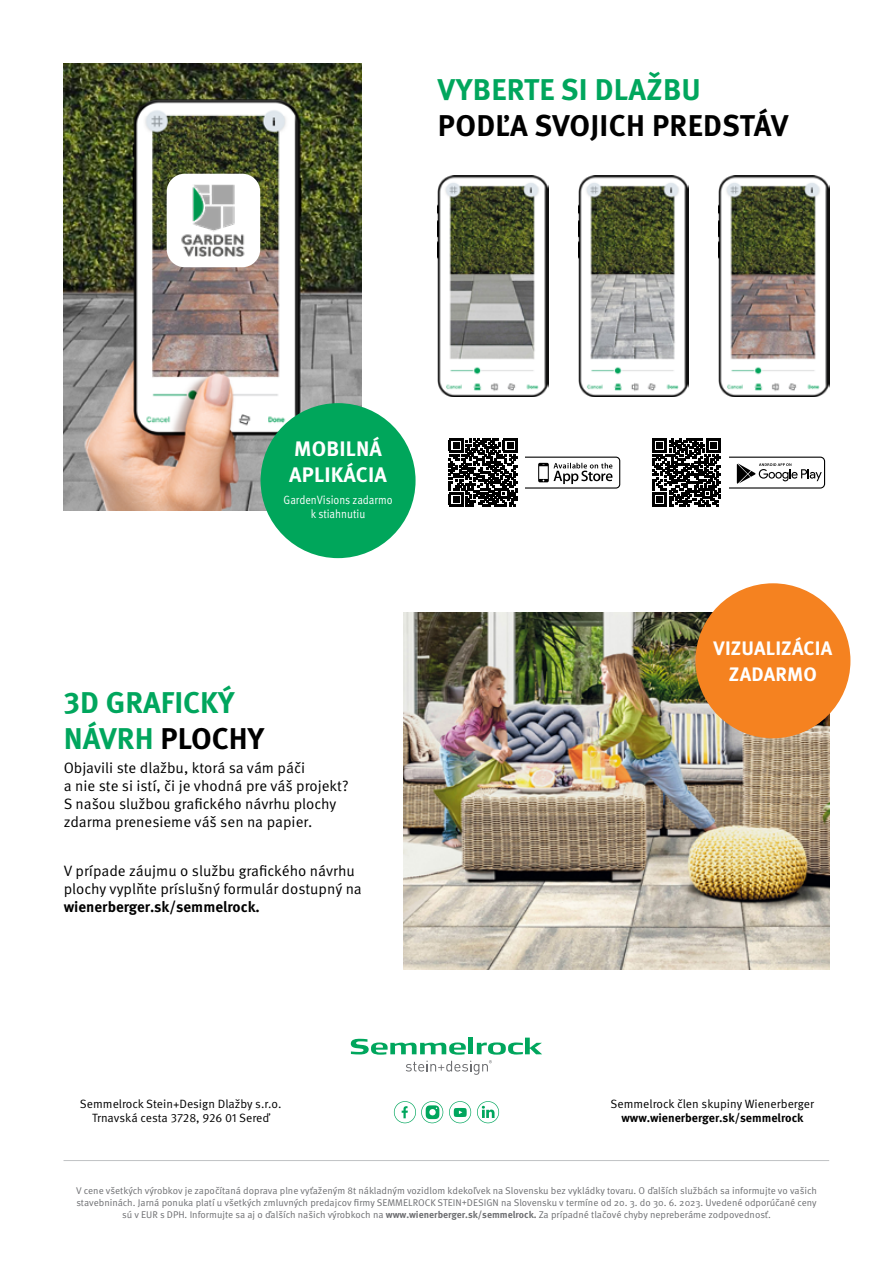
<style>
.page{position:relative;width:893px;height:1263px;background:#fff}
.page>*{position:absolute;margin:0;border:0;box-sizing:border-box;transform-origin:0 0}
.t1{font:700 30px/36px "Meta Pro";color:#00a65d}
.t2{font:700 30px "Meta Pro";letter-spacing:.01em;color:#000}
.t3{font:700 21px/25.5px "Meta Pro";letter-spacing:.01em;color:#fff}
.t4{font:700 19.5px/25.5px "Meta Pro";letter-spacing:.01em;color:#fff;text-align:center}
.t5{font:15px/18px "Meta Pro";color:#000}
.t6{font:700 15px "Meta Pro";color:#000}
.t7{font:12px/13.5px "Meta Pro";color:#000;text-align:center}
.t8{font:12px/13.5px "Meta Pro";color:#fff;text-align:center;scale:.89 1}
.t9{font:700 12px "Meta Pro";color:#000}
.t10{font:9.75px/12px "Meta Pro";color:#6d6e71;text-align:center}
.s1{color:#000}
.s2{font-weight:700}
</style>
<div class="page">
<img style="left:64px;top:64px;width:297px;height:446px">
<hr style="left:64px;top:1160px;width:765px;height:1px;background:#c0c2c4">
<svg style="left:351px;top:1037px;width:191px;height:38px"></svg>
<div style="left:167px;top:174px;width:93px;height:93px;background:#fff;border-radius:18px"></div>
<img style="left:181px;top:185px;width:64px;height:71px">
<img style="left:438px;top:176px;width:110px;height:221px">
<img style="left:578px;top:176px;width:111px;height:221px">
<img style="left:719px;top:176px;width:110px;height:221px">
<svg style="left:652px;top:438px;width:173px;height:69px"></svg>
<svg style="left:448px;top:438px;width:172px;height:69px"></svg>
<svg style="left:394px;top:1101px;width:49px;height:22px"></svg>
<svg style="left:449px;top:1101px;width:22px;height:22px"></svg>
<svg style="left:477px;top:1101px;width:22px;height:22px"></svg>
<div style="left:261px;top:403px;width:155px;height:155px;background:#00a65b;border-radius:50%"></div>
<img style="left:404px;top:612px;width:425px;height:357px">
<div style="left:695px;top:583px;width:155px;height:155px;background:#f58220;border-radius:50%"></div>
<h1 class="t1" style="left:438px;top:69px;width:265px">VYBERTE SI DLAŽBU</h1>
<h1 class="t2" style="left:438px;top:102px;width:352px">PODĽA SVOJICH PREDSTÁV</h1>
<h2 class="t3" style="left:289px;top:435px;width:99px">MOBILNÁ<br>APLIKÁCIA</h2>
<p class="t8" style="left:284px;top:494px;width:124px">GardenVisions zadarmo k stiahnutiu</p>
<h1 class="t1" style="left:64px;top:683px;width:202px">3D GRAFICKÝ<br>NÁVRH <span class="s1">PLOCHY</span></h1>
<h3 class="t5" style="left:64px;top:760px;width:286px">Objavili ste dlažbu, ktorá sa vám páči<br>a nie ste si istí, či je vhodná pre váš projekt?<br>S našou službou grafického návrhu plochy zdarma prenesieme váš sen na papier.</h3>
<h3 class="t5" style="left:64px;top:862px;width:300px">V prípade záujmu o službu grafického návrhu plochy vyplňte príslušný formulár dostupný na</h3>
<h3 class="t6" style="left:64px;top:895px;width:198px">wienerberger.sk/semmelrock.</h3>
<p class="t7" style="left:80px;top:1098px;width:203px">Semmelrock Stein+Design Dlažby s.r.o.<br>Trnavská cesta 3728, 926 01 Sereď</p>
<h3 class="t4" style="left:714px;top:635px;width:120px">VIZUALIZÁCIA<br>ZADARMO</h3>
<p class="t7" style="left:611px;top:1098px;width:205px">Semmelrock člen skupiny Wienerberger</p>
<p class="t9" style="left:621px;top:1108px;width:184px">www.wienerberger.sk/semmelrock</p>
<p class="t10" style="left:76px;top:1185px;width:742px">V cene všetkých výrobkov je započítaná doprava plne vyťaženým 8t nákladným vozidlom kdekoľvek na Slovensku bez vykládky tovaru. O ďalších službách sa informujte vo vašich stavebninách. Jarná ponuka platí u všetkých zmluvných predajcov firmy SEMMELROCK STEIN+DESIGN na Slovensku v termíne od 20. 3. do 30. 6. 2023. Uvedené odporúčané ceny sú v EUR s DPH. Informujte sa aj o ďalších našich výrobkoch na <span class="s2">www.wienerberger.sk/semmelrock.</span> Za prípadné tlačové chyby nepreberáme zodpovednosť.</p>
</div>
